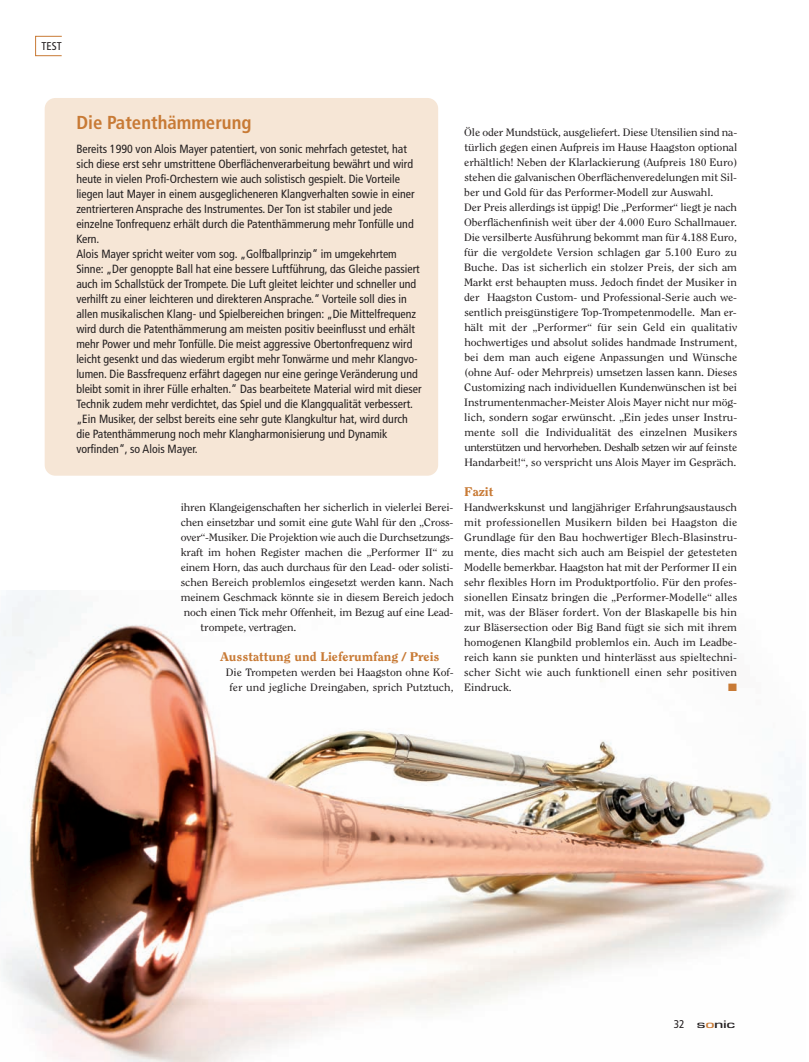
<style>
.page{position:relative;width:809px;height:1062px;background:#fff}
.page>*{position:absolute;margin:0;border:0;box-sizing:border-box;transform-origin:0 0}
.t1{font:700 condensed 18.75px "Frutiger LT Std";color:#c87a35}
.t2{font:800 12.5px "Clearface Std";color:#c87a35;scale:1.1 1}
.t3{font:condensed 11.88px/15px "Frutiger LT Std";color:#231f20}
.t4{font:500 11.25px "Eurostile T";letter-spacing:-.02em;color:#231f20;scale:1.6 1}
.t5{font:condensed 11.25px "Frutiger LT Std";color:#231f20}
.t6{font:10.62px/15px "Clearface Std";letter-spacing:-.005em;color:#231f20;text-align:center;scale:1.1 1}
.t7{font:10.62px "Zapf Dingbats";color:#c87a35;scale:1.1 1}
.s1{font-family:"Frutiger LT Std";font-weight:400;font-stretch:condensed}
.s2{color:#c87a35}
</style>
<div class="page">
<img style="left:0;top:590px;width:792px;height:471px">
<div style="left:35px;top:36px;width:27px;height:20px;border:1px solid #c87a35"></div>
<div style="left:45px;top:98px;width:393px;height:377px;background:#f6e6d6;border-radius:11px"></div>
<p class="t5" style="left:41px;top:41px;width:22px">TEST</p>
<h1 class="t1" style="left:76px;top:115px;width:177px">Die Patenthämmerung</h1>
<p class="t3" style="left:76px;top:142px;width:347px">Bereits 1990 von Alois Mayer patentiert, von sonic mehrfach getestet, hat sich diese erst sehr umstrittene Oberflächenverarbeitung bewährt und wird heute in vielen Profi-Orchestern wie auch solistisch gespielt. Die Vorteile liegen laut Mayer in einem ausgeglicheneren Klangverhalten sowie in einer zentrierteren Ansprache des Instrumentes. Der Ton ist stabiler und jede einzelne Tonfrequenz erhält durch die Patenthämmerung mehr Tonfülle und Kern.<br>Alois Mayer spricht weiter vom sog. „Golfballprinzip“ im umgekehrtem Sinne: „Der genoppte Ball hat eine bessere Luftführung, das Gleiche passiert auch im Schallstück der Trompete. Die Luft gleitet leichter und schneller und verhilft zu einer leichteren und direkteren Ansprache.“ Vorteile soll dies in allen musikalischen Klang- und Spielbereichen bringen: „Die Mittelfrequenz wird durch die Patenthämmerung am meisten positiv beeinflusst und erhält mehr Power und mehr Tonfülle. Die meist aggressive Obertonfrequenz wird leicht gesenkt und das wiederum ergibt mehr Tonwärme und mehr Klangvo - lumen. Die Bassfrequenz erfährt dagegen nur eine geringe Veränderung und bleibt somit in ihrer Fülle erhalten.“ Das bearbeitete Material wird mit dieser Technik zudem mehr verdichtet, das Spiel und die Klangqualität verbessert. „Ein Musiker, der selbst bereits eine sehr gute Klangkultur hat, wird durch die Patenthämmerung noch mehr Klangharmonisierung und Dynamik vorfinden“, so Alois Mayer.</p>
<p class="t6" style="left:181px;top:500px;width:249px">ihren Klangeigenschaften her sicherlich in vielerlei Berei-</p>
<p class="t6" style="left:181px;top:515px;width:249px">chen einsetzbar und somit eine gute Wahl für den „Cross -</p>
<p class="t6" style="left:181px;top:530px;width:250px">over“-Musiker. Die Projektion wie auch die Durchsetzungs-</p>
<p class="t6" style="left:181px;top:545px;width:249px">kraft im hohen Register machen die „Performer II“ zu</p>
<p class="t6" style="left:181px;top:560px;width:249px">einem Horn, das auch durchaus für den Lead- oder solisti-</p>
<p class="t6" style="left:181px;top:575px;width:250px">schen Bereich problemlos eingesetzt werden kann. Nach</p>
<p class="t6" style="left:181px;top:590px;width:250px">meinem Geschmack könnte sie in diesem Bereich jedoch</p>
<p class="t6" style="left:184px;top:605px;width:247px">noch einen Tick mehr Offenheit, im Bezug auf eine Lead-</p>
<p class="t6" style="left:201px;top:620px;width:88px">trompete, vertragen.</p>
<p class="t2" style="left:220px;top:651px;width:201px">Ausstattung und Lieferumfang / Preis</p>
<p class="t6" style="left:226px;top:665px;width:209px">Die Trompeten werden bei Haagston ohne Kof&shy;fer und jegliche Dreingaben, sprich Putztuch,</p>
<p class="t6" style="left:464px;top:125px;width:250px;text-align:left">Öle oder Mundstück, ausgeliefert. Diese Utensilien sind na&shy;türlich gegen einen Aufpreis im Hause Haagston optional erhältlich! Neben der Klarlackierung (Aufpreis 180 Euro) stehen die galvanischen Oberflächenveredelungen mit Sil&shy;ber und Gold für das Performer-Modell zur Auswahl.<br>Der Preis allerdings ist üppig! Die „Performer“ liegt je nach Oberflächenfinish weit über der 4.000 Euro Schallmauer.<br>Die versilberte Ausführung bekommt man für 4.188 Euro, für die vergoldete Version schlagen gar 5.100 Euro zu Buche. Das ist sicherlich ein stolzer Preis, der sich am Markt erst behaupten muss. Jedoch findet der Musiker in der Haagston Custom- und Professional-Serie auch we&shy;sentlich preisgünstigere Top-Trompetenmodelle. Man er&shy;hält mit der „Performer“ für sein Geld ein qualitativ hochwertiges und absolut solides handmade Instrument, bei dem man auch eigene Anpassungen und Wünsche (ohne Auf- oder Mehrpreis) umsetzen lassen kann. Dieses Customizing nach individuellen Kundenwünschen ist bei Instrumentenmacher-Meister Alois Mayer nicht nur mög&shy;lich, sondern sogar erwünscht. „Ein jedes unser Instru&shy;mente soll die Individualität des einzelnen Musikers unterstützen und hervorheben. Deshalb setzen wir auf feinste Handarbeit!“, so verspricht uns Alois Mayer im Gespräch.</p>
<p class="t2" style="left:464px;top:486px;width:28px">Fazit</p>
<p class="t6" style="left:464px;top:500px;width:250px;text-align:justify">Handwerkskunst und langjähriger Erfahrungsaustausch mit professionellen Musikern bilden bei Haagston die Grundlage für den Bau hochwertiger Blech-Blasinstru&shy;mente, dies macht sich auch am Beispiel der getesteten Modelle bemerkbar. Haagston hat mit der Performer II ein sehr flexibles Horn im Produktportfolio. Für den profes&shy;sionellen Einsatz bringen die „Performer-Modelle“ alles mit, was der Bläser fordert. Von der Blaskapelle bis hin zur Bläsersection oder Big Band fügt sie sich mit ihrem homogenen Klangbild problemlos ein. Auch im Leadbe&shy;reich kann sie punkten und hinterlässt aus spieltechni&shy;scher Sicht wie auch funktionell einen sehr positiven Eindruck.</p>
<p class="t7" style="left:728px;top:681px;width:10px">■</p>
<p class="t4" style="left:674px;top:1017px;width:40px"><span class="s1">32</span> s<span class="s2">o</span>nic</p>
</div>
